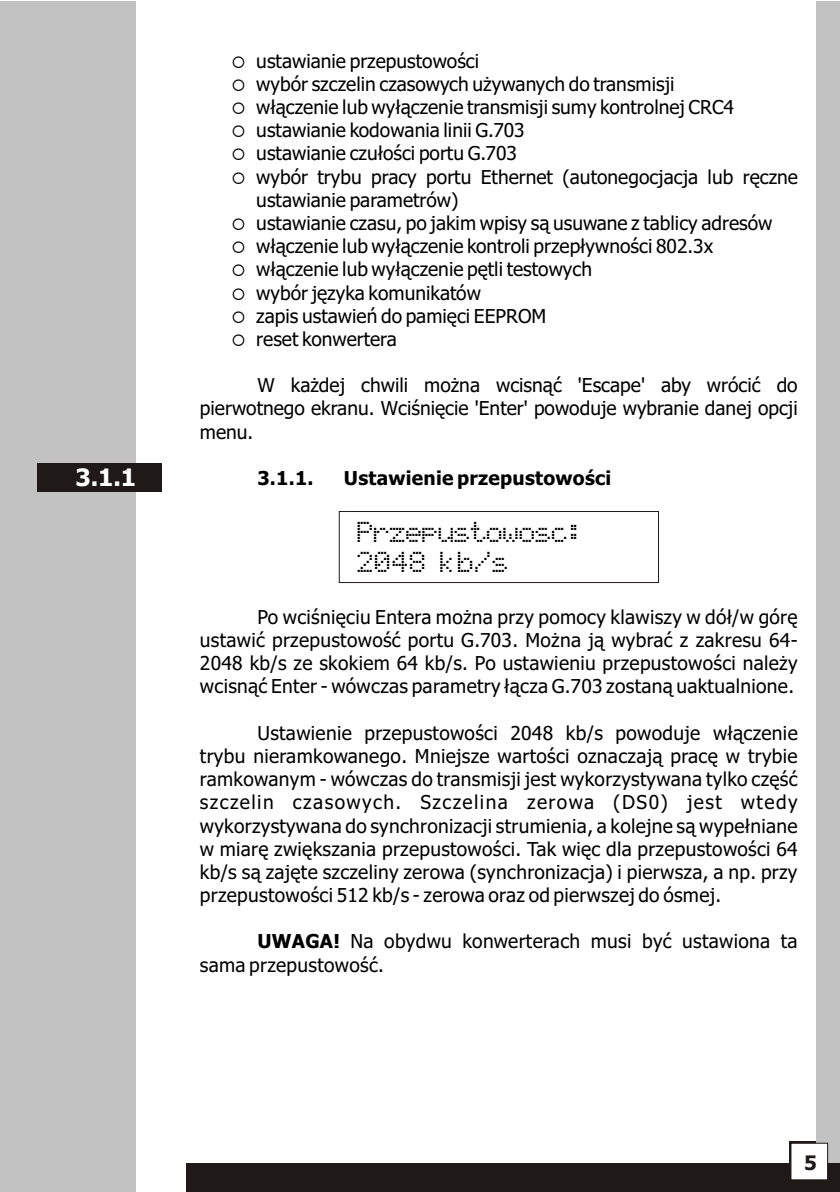
<style>
.page{position:relative;width:840px;height:1192px;background:#fff}
.page>*{position:absolute;margin:0;border:0;box-sizing:border-box;transform-origin:0 0}
.t1{font:24px/30.2px "LCD Display Grid";color:#000}
.t2{font:700 24px "Tahoma";color:#fff}
.t3{font:700 20px "Tahoma";color:#1f1a17}
.t4{font:19.2px/23.2px "Tahoma";color:#000;text-align:justify}
.t5{font:700 19.2px "Tahoma";letter-spacing:.015em;color:#000}
.s1{font-weight:700}
</style>
<div class="page">
<div style="left:789px;top:1141px;width:46px;height:47px;background:#1f1a17"></div>
<div style="left:0;top:1px;width:136px;height:1191px;background:#c2c2c2"></div>
<div style="left:816px;top:1px;width:24px;height:1191px;background:#c2c2c2"></div>
<div style="left:187px;top:1164px;width:653px;height:28px;background:#1f1a17"></div>
<div style="left:791px;top:1143px;width:37px;height:37px;background:#fff;border:1px solid #1f1a17"></div>
<div style="left:339px;top:511px;width:320px;height:72px;border:1px solid #1f1a17"></div>
<div style="left:38px;top:464px;width:124px;height:28px;background:#1f1a17"></div>
<p class="t2" style="left:75px;top:468px;width:62px">3.1.1</p>
<p class="t4" style="left:232px;top:51px;width:249px">○ ustawianie przepustowoœci</p>
<p class="t4" style="left:232px;top:74px;width:445px">○ wybór szczelin czasowych u¿ywanych do transmisji</p>
<p class="t4" style="left:231px;top:97px;width:504px">○ w³¹czenie lub wy³¹czenie transmisji sumy kontrolnej CRC4</p>
<p class="t4" style="left:232px;top:120px;width:295px">○ ustawianie kodowania linii G.703</p>
<p class="t4" style="left:232px;top:144px;width:287px">○ ustawianie czu³oœci portu G.703</p>
<p class="t4" style="left:256px;top:167px;width:543px;text-indent:-25px">○ wybór trybu pracy portu Ethernet (autonegocjacja lub rêczne ustawianie parametrów)</p>
<p class="t4" style="left:232px;top:213px;width:542px">○ ustawianie czasu, po jakim wpisy s¹ usuwane z tablicy adresów</p>
<p class="t4" style="left:232px;top:236px;width:483px">○ w³¹czenie lub wy³¹czenie kontroli przep³ywnoœci 802.3x</p>
<p class="t4" style="left:232px;top:259px;width:362px">○ w³¹czenie lub wy³¹czenie pêtli testowych</p>
<p class="t4" style="left:232px;top:283px;width:251px">○ wybór jêzyka komunikatów</p>
<p class="t4" style="left:232px;top:306px;width:316px">○ zapis ustawieñ do pamiêci EEPROM</p>
<p class="t4" style="left:232px;top:329px;width:167px">○ reset konwertera</p>
<p class="t4" style="left:200px;top:375px;width:599px;text-indent:58px">W ka¿dej chwili mo¿na wcisn¹æ 'Escape' aby wróciæ do pierwotnego ekranu. Wciœniêcie 'Enter' powoduje wybranie danej opcji menu.</p>
<p class="t5" style="left:257px;top:470px;width:58px">3.1.1.</p>
<p class="t5" style="left:344px;top:470px;width:269px">Ustawienie przepustowoœci</p>
<p class="t1" style="left:358px;top:519px;width:228px">Przepustowosc:<br>2048 kb/s</p>
<p class="t4" style="left:200px;top:607px;width:599px;text-indent:58px">Po wciœniêciu Entera mo¿na przy pomocy klawiszy w dó³/w górê ustawiæ przepustowoœæ portu G.703. Mo¿na j¹ wybraæ z zakresu 64- 2048 kb/s ze skokiem 64 kb/s. Po ustawieniu przepustowoœci nale¿y wcisn¹æ Enter - wówczas parametry ³¹cza G.703 zostan¹ uaktualnione.</p>
<p class="t4" style="left:200px;top:723px;width:599px;text-indent:58px">Ustawienie przepustowoœci 2048 kb/s powoduje w³¹czenie trybu nieramkowanego. Mniejsze wartoœci oznaczaj¹ pracê w trybie ramkowanym - wówczas do transmisji jest wykorzystywana tylko czêœæ szczelin czasowych. Szczelina zerowa (DS0) jest wtedy wykorzystywana do synchronizacji strumienia, a kolejne s¹ wype³niane w miarê zwiêkszania przepustowoœci. Tak wiêc dla przepustowoœci 64 kb/s s¹ zajête szczeliny zerowa (synchronizacja) i pierwsza, a np. przy przepustowoœci 512 kb/s - zerowa oraz od pierwszej do ósmej.</p>
<p class="t4" style="left:200px;top:931px;width:599px;text-indent:58px"><span class="s1">UWAGA!</span> Na obydwu konwerterach musi byæ ustawiona ta sama przepustowoœæ.</p>
<p class="t3" style="left:804px;top:1155px;width:14px">5</p>
</div>
